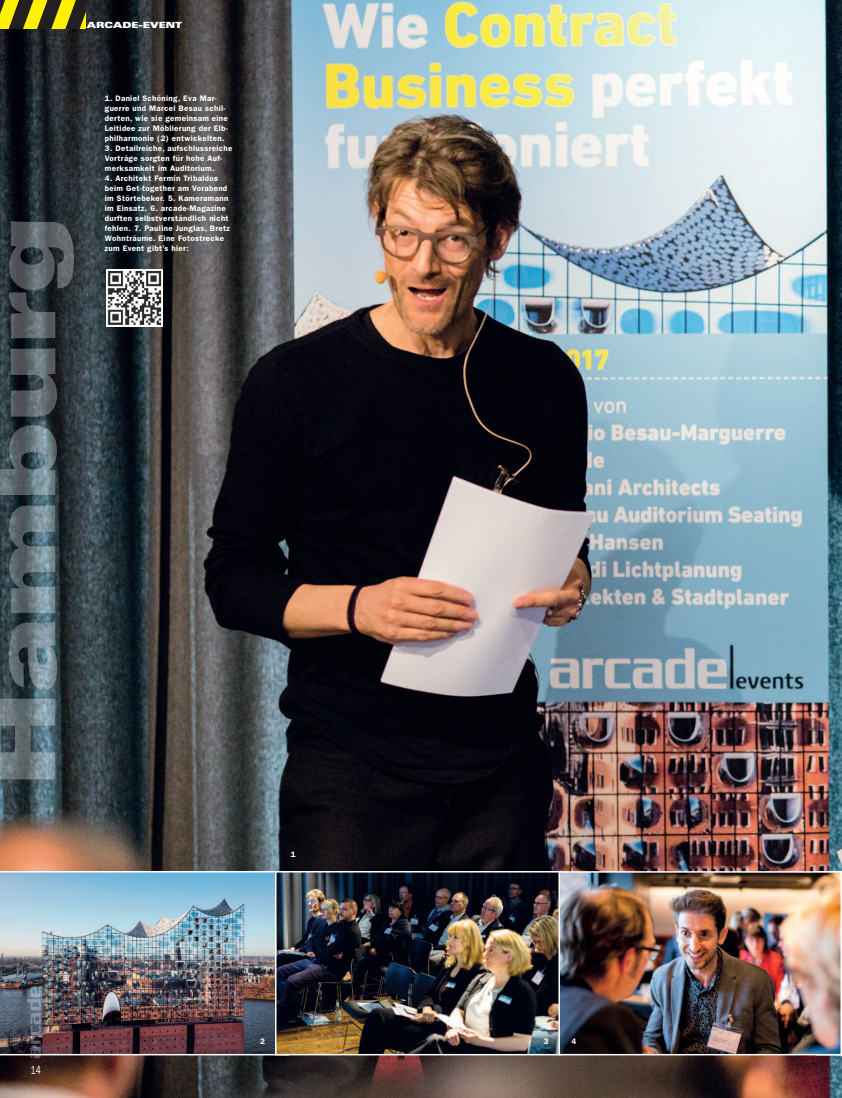
<style>
.page{position:relative;width:842px;height:1098px;background:#fff}
.page>*{position:absolute;margin:0;border:0;box-sizing:border-box;transform-origin:0 0}
.t1{font:900 expanded 88.6px "Univers LT";letter-spacing:-.03em;color:rgb(255 255 255/.3)}
.t2{font:500 21px "Serpentine LT";letter-spacing:.025em;color:rgb(255 255 255/.3);scale:.95 1}
.t3{font:12px "Franklin Gothic LT";color:#fff;scale:.7 1}
.t4{font:900 expanded 8.5px "Univers LT";color:#fff}
.t5{font:600 8px/10px "Franklin Gothic LT";letter-spacing:.04em;color:#fff}
</style>
<div class="page">
<img style="left:0;top:0;width:842px;height:1097px">
<img style="left:0;top:870px;width:275px;height:184px">
<img style="left:278px;top:873px;width:280px;height:178px">
<div style="left:275px;top:870px;width:286px;height:184px;border:2px solid #fff"></div>
<svg style="left:0;top:0;width:86px;height:28px;background:#8f8610"></svg>
<img style="left:561px;top:873px;width:278px;height:178px">
<div style="left:558px;top:870px;width:284px;height:184px;border:2px solid #fff"></div>
<img style="left:106px;top:270px;width:57px;height:56px">
<p class="t4" style="left:87px;top:22px;width:97px">ARCADE-EVENT</p>
<h1 class="t1" style="left:-9px;top:787px;width:573px;rotate:-90deg">Hamburg</h1>
<p class="t5" style="left:105px;top:94px;width:125px">1. Daniel Schöning, Eva Mar&shy;guerre und Marcel Besau schil&shy;derten, wie sie gemeinsam eine<br>Leitidee zur Möblierung der Elb&shy;philharmonie (2) entwickelten.</p>
<p class="t5" style="left:105px;top:144px;width:129px">3. Detailreiche, aufschlussreiche<br>Vorträge sorgten für hohe Auf&shy;merksamkeit im Auditorium.</p>
<p class="t5" style="left:105px;top:174px;width:126px">4. Architekt Fermín Tribaldos beim Get-together am Vorabend im Störtebeker. 5. Kameramann im Einsatz. 6. arcade-Magazine durften selbstverständlich nicht fehlen. 7. Pauline Junglas, Bretz<br>Wohnträume. Eine Fotostrecke zum Event gibt’s hier:</p>
<p class="t5" style="left:291px;top:849px;width:6px">1</p>
<h2 class="t2" style="left:27px;top:1058px;width:78px;rotate:-90deg">arcade</h2>
<h3 class="t3" style="left:31px;top:1064px;width:16px">14</h3>
<p class="t5" style="left:260px;top:1036px;width:6px">2</p>
<p class="t5" style="left:544px;top:1036px;width:6px">3</p>
<p class="t5" style="left:571px;top:1036px;width:6px">4</p>
</div>
